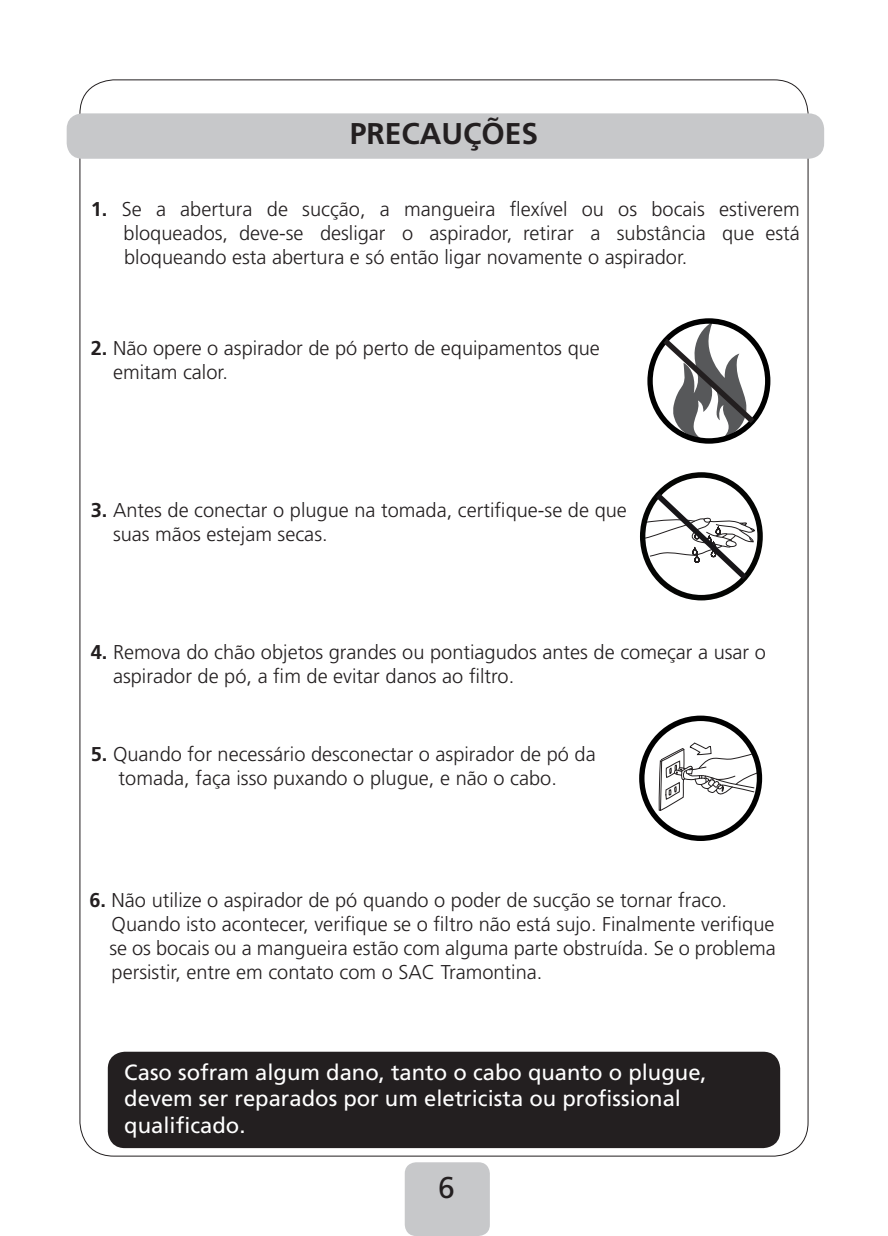
<style>
.page{position:relative;width:888px;height:1236px;background:#fff}
.page>*{position:absolute;margin:0;border:0;box-sizing:border-box;transform-origin:0 0}
.t1{font:700 30px "Frutiger";color:#231f20}
.t2{font:30px "Frutiger";color:#231f20}
.t3{font:22px/26.4px "Frutiger";color:#fff}
.t4{font:300 20px/24px "Frutiger";color:#231f20}
.s1{font-weight:700}
</style>
<div class="page">
<div style="left:404px;top:1162px;width:85px;height:74px;background:#c7c8ca;border-radius:11px"></div>
<div style="left:67px;top:113px;width:756px;height:46px;background:#c7c8ca;border-radius:16px"></div>
<div style="left:108px;top:1052px;width:672px;height:96px;background:#231f20;border-radius:17px"></div>
<div style="left:647px;top:318px;width:123px;height:126px;border:5px solid #000;border-radius:50%"></div>
<svg style="left:657px;top:322px;width:102px;height:118px"></svg>
<div style="left:639px;top:472px;width:123px;height:128px;border:5px solid #040503;border-radius:50%"></div>
<svg style="left:645px;top:487px;width:109px;height:98px"></svg>
<svg style="left:658px;top:743px;width:101px;height:68px"></svg>
<div style="left:639px;top:716px;width:123px;height:125px;border:5px solid #000;border-radius:50%"></div>
<h1 class="t1" style="left:349px;top:116px;width:190px">PRECAUÇÕES</h1>
<p class="t4" style="left:124px;top:198px;width:677px;text-align:justify;text-indent:-33px"><span class="s1">1.</span> Se a abertura de sucção, a mangueira flexível ou os bocais estiverem bloqueados, deve-se desligar o aspirador, retirar a substância que está bloqueando esta abertura e só então ligar novamente o aspirador.</p>
<p class="t4" style="left:113px;top:337px;width:488px;text-indent:-22px"><span class="s1">2.</span> Não opere o aspirador de pó perto de equipamentos que emitam calor.</p>
<p class="t4" style="left:113px;top:498px;width:515px;text-indent:-22px"><span class="s1">3.</span> Antes de conectar o plugue na tomada, certifique-se de que suas mãos estejam secas.</p>
<p class="t4" style="left:113px;top:640px;width:654px;text-indent:-22px"><span class="s1">4.</span> Remova do chão objetos grandes ou pontiagudos antes de começar a usar o aspirador de pó, a fim de evitar danos ao filtro.</p>
<p class="t4" style="left:91px;top:742px;width:506px;text-align:center"><span class="s1">5.</span> Quando for necessário desconectar o aspirador de pó da tomada, faça isso puxando o plugue, e não o cabo.</p>
<p class="t4" style="left:109px;top:888px;width:667px;text-indent:-20px"><span class="s1">6.</span> Não utilize o aspirador de pó quando o poder de sucção se tornar fraco.<br>Quando isto acontecer, verifique se o filtro não está sujo. Finalmente verifique se os bocais ou a mangueira estão com alguma parte obstruída. Se o problema persistir, entre em contato com o SAC Tramontina.</p>
<p class="t3" style="left:124px;top:1059px;width:583px">Caso sofram algum dano, tanto o cabo quanto o plugue, devem ser reparados por um eletricista ou profissional qualificado.</p>
<h1 class="t2" style="left:438px;top:1170px;width:18px">6</h1>
</div>
